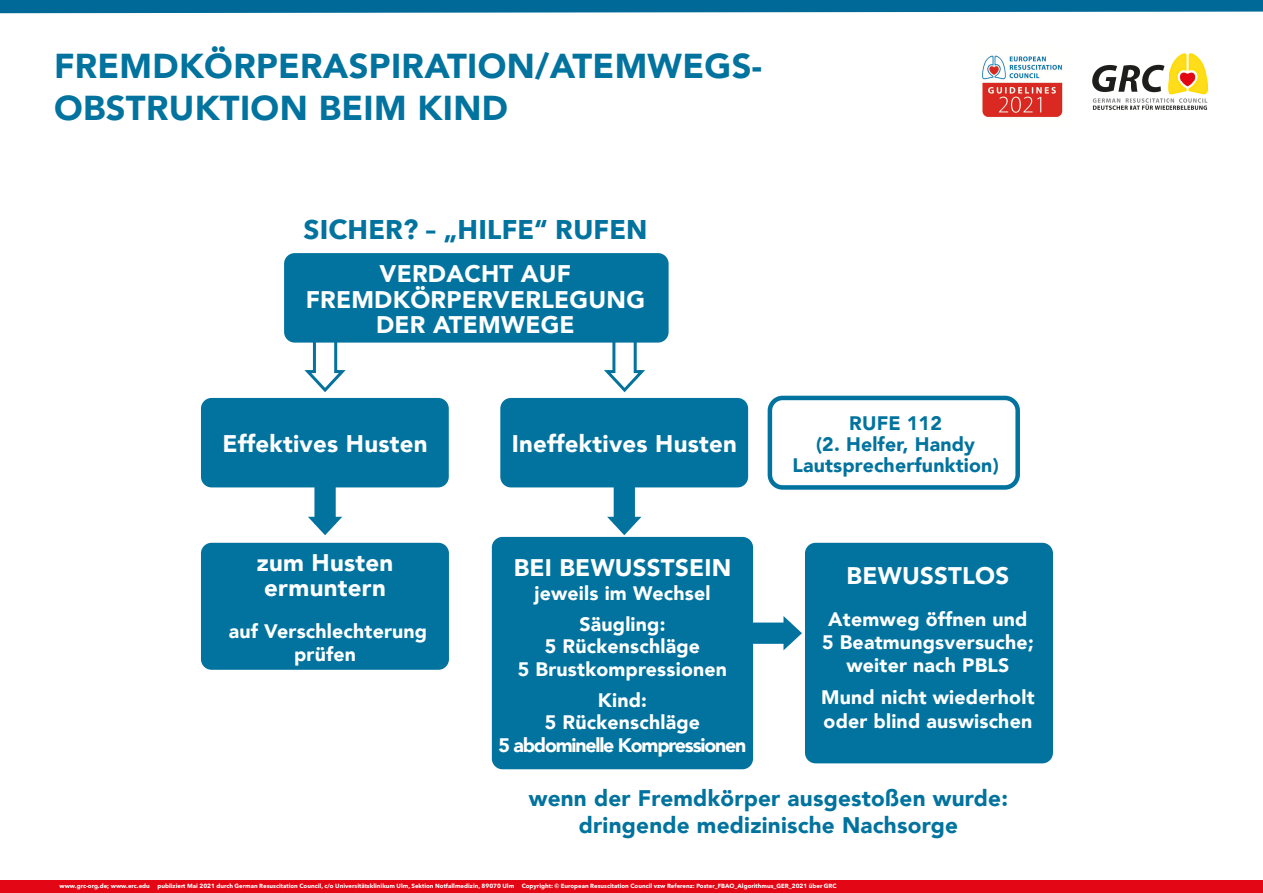
<style>
.page{position:relative;width:1263px;height:893px;background:#fff}
.page>*{position:absolute;margin:0;border:0;box-sizing:border-box;transform-origin:0 0}
.t1{font:900 34.5px/42px "Avenir";letter-spacing:.01em;color:#01739e}
.t2{font:700 27px "Avenir Next";letter-spacing:.01em;color:#01739e}
.t3{font:900 24px/25.5px "Avenir";letter-spacing:.01em;color:#fff;text-align:center}
.t4{font:900 22.5px/27px "Avenir";letter-spacing:.01em;color:#01739e;text-align:center}
.t5{font:900 19.5px/23.4px "Avenir";letter-spacing:.01em;color:#fff;text-align:center}
.t6{font:900 19.5px/22.5px "Avenir";letter-spacing:-.06em;color:#fff;text-align:center}
.t7{font:900 19.5px/21px "Avenir";letter-spacing:.01em;color:#01739e;text-align:center}
.t8{font:700 6px "Avenir Next";color:#fff}
</style>
<div class="page">
<svg style="left:304px;top:343px;width:42px;height:50px"></svg>
<svg style="left:604px;top:343px;width:41px;height:50px"></svg>
<div style="left:284px;top:253px;width:385px;height:90px;background:#01739e;border-radius:11px"></div>
<div style="left:201px;top:398px;width:248px;height:89px;background:#01739e;border-radius:11px"></div>
<div style="left:500px;top:398px;width:248px;height:89px;background:#01739e;border-radius:11px"></div>
<div style="left:768px;top:396px;width:252px;height:94px;border:4px solid #01739e;border-radius:13px"></div>
<div style="left:201px;top:543px;width:248px;height:127px;background:#01739e;border-radius:11px"></div>
<div style="left:492px;top:537px;width:261px;height:232px;background:#01739e;border-radius:11px"></div>
<div style="left:805px;top:543px;width:248px;height:220px;background:#01739e;border-radius:11px"></div>
<div style="left:314px;top:462px;width:22px;height:62px;background:#01739e"></div>
<svg style="left:308px;top:517px;width:34px;height:18px"></svg>
<div style="left:724px;top:623px;width:67px;height:21px;background:#01739e"></div>
<svg style="left:783px;top:616px;width:19px;height:34px"></svg>
<div style="left:614px;top:462px;width:21px;height:62px;background:#01739e"></div>
<svg style="left:607px;top:517px;width:34px;height:18px"></svg>
<svg style="left:0;top:0;width:1263px;height:13px;background:#0b709c"></svg>
<div style="left:0;top:880px;width:1263px;height:13px;background:#e30614"></div>
<img style="left:982px;top:55px;width:81px;height:63px">
<img style="left:1093px;top:54px;width:114px;height:55px">
<h1 class="t1" style="left:54px;top:44px;width:709px">FREMDKÖRPERASPIRATION/ATEMWEGS-<br>OBSTRUKTION BEIM KIND</h1>
<h2 class="t2" style="left:303px;top:206px;width:345px">SICHER? – „HILFE“ RUFEN</h2>
<h3 class="t3" style="left:306px;top:260px;width:341px">VERDACHT AUF<br>FREMDKÖRPERVERLEGUNG<br>DER ATEMWEGE</h3>
<h3 class="t3" style="left:222px;top:431px;width:207px">Effektives Husten</h3>
<h3 class="t3" style="left:512px;top:431px;width:227px">Ineffektives Husten</h3>
<h3 class="t3" style="left:257px;top:549px;width:138px">zum Husten ermuntern</h3>
<h3 class="t5" style="left:229px;top:619px;width:200px">auf Verschlechterung prüfen</h3>
<h3 class="t3" style="left:514px;top:554px;width:219px">BEI BEWUSSTSEIN</h3>
<h3 class="t5" style="left:534px;top:577px;width:177px;line-height:31px">jeweils im Wechsel<br>Säugling:</h3>
<h3 class="t5" style="left:518px;top:635px;width:211px;line-height:22.5px">5 Rückenschläge<br>5 Brustkompressionen</h3>
<h3 class="t6" style="left:498px;top:688px;width:249px">Kind:<br>5 Rückenschläge<br>5 abdominelle Kompressionen</h3>
<h3 class="t7" style="left:792px;top:412px;width:208px">RUFE 112<br>(2. Helfer, Handy<br>Lautsprecherfunktion)</h3>
<h3 class="t3" style="left:847px;top:562px;width:164px">BEWUSSTLOS</h3>
<h3 class="t5" style="left:822px;top:607px;width:213px">Atemweg öffnen und<br>5 Beatmungsversuche; weiter nach PBLS</h3>
<h3 class="t5" style="left:821px;top:685px;width:215px;text-align:left">Mund nicht wiederholt oder blind auswischen</h3>
<h3 class="t4" style="left:529px;top:784px;width:481px">wenn der Fremdkörper ausgestoßen wurde: dringende medizinische Nachsorge</h3>
<p class="t8" style="left:60px;top:881px;width:92px">www.grc-org.de; www.erc.edu</p>
<p class="t8" style="left:157px;top:881px;width:358px">publiziert Mai 2021 durch German Resuscitation Council, c/o Universitätsklinikum Ulm, Sektion Notfallmedizin, 89070 Ulm</p>
<p class="t8" style="left:522px;top:881px;width:316px">Copyright: © European Resuscitation Council vzw Referenz: Poster_FBAO_Algorithmus_GER_2021 über GRC</p>
</div>
